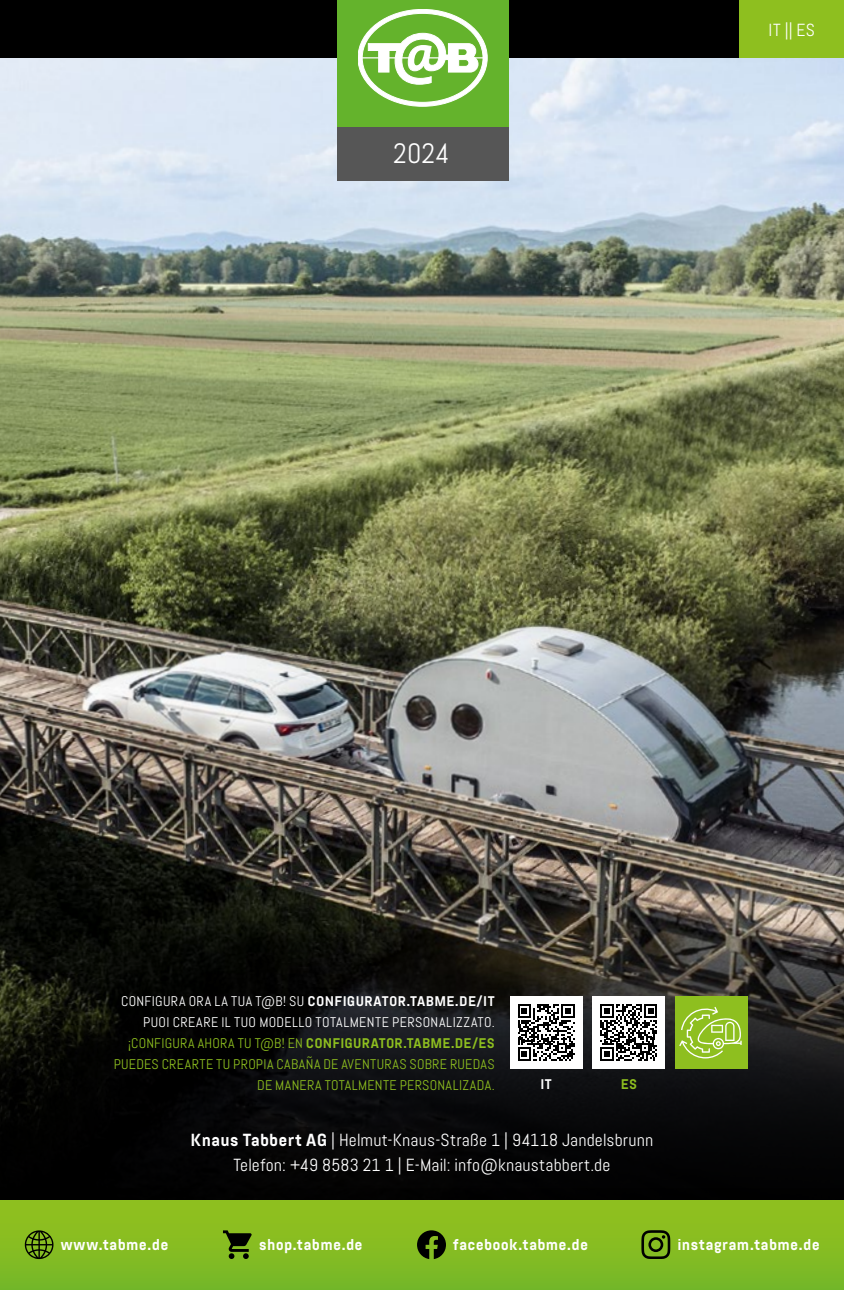
<style>
.page{position:relative;width:844px;height:1290px;background:#fff}
.page>*{position:absolute;margin:0;border:0;box-sizing:border-box;transform-origin:0 0}
.t1{font:28px "Abel Pro";color:#fff}
.t2{font:17.5px/24.5px "Abel Pro";letter-spacing:.005em;color:#fff;text-align:center}
.t3{font:700 15.75px "Abel Pro";letter-spacing:.015em;color:#fff}
.t4{font:14px/21px "Abel Pro";letter-spacing:.025em;color:#8ebf1f;text-align:right}
.t5{font:700 14px "Abel Pro";color:#fff}
.t6{font:700 14px "Abel Pro";color:#8ebf1f}
.s1{color:#fff}
.s2{font-weight:700;color:#fff}
.s3{font-weight:700}
</style>
<div class="page">
<img style="left:0;top:57px;width:843px;height:871px">
<svg style="left:0;top:928px;width:843px;height:260px;background:#10100f"></svg>
<div style="left:0;top:0;width:843px;height:57px;background:#000"></div>
<div style="left:337px;top:0;width:171px;height:181px;background:#64b32c"></div>
<svg style="left:358px;top:9px;width:129px;height:97px"></svg>
<hr style="left:359px;top:57px;width:55px;height:1px;background:#fff">
<hr style="left:427px;top:57px;width:59px;height:1px;background:#fff">
<div style="left:739px;top:0;width:104px;height:57px;background:#8ebf1f"></div>
<div style="left:337px;top:127px;width:171px;height:54px;background:#565656"></div>
<div style="left:0;top:1188px;width:843px;height:102px;background:#000"></div>
<div style="left:0;top:1200px;width:843px;height:90px;background:linear-gradient(to bottom,#93c11d,#77b828)"></div>
<svg style="left:641px;top:1230px;width:29px;height:29px"></svg>
<svg style="left:417px;top:1230px;width:29px;height:29px"></svg>
<svg style="left:25px;top:1230px;width:28px;height:29px"></svg>
<svg style="left:223px;top:1230px;width:28px;height:29px"></svg>
<div style="left:675px;top:996px;width:72px;height:73px;background:#8ebf1f"></div>
<svg style="left:679px;top:1007px;width:62px;height:51px"></svg>
<div style="left:509px;top:996px;width:73px;height:73px;background:#fff"></div>
<svg style="left:518px;top:1004px;width:56px;height:57px"></svg>
<div style="left:592px;top:996px;width:73px;height:73px;background:#fff"></div>
<svg style="left:600px;top:1004px;width:57px;height:57px"></svg>
<h1 class="t1" style="left:393px;top:136px;width:58px">2024</h1>
<p class="t2" style="left:768px;top:18px;width:48px">IT || ES</p>
<p class="t4" style="left:114px;top:991px;width:382px"><span class="s1">CONFIGURA ORA LA TUA T@B! SU</span> <span class="s2">CONFIGURATOR.TABME.DE/IT </span><span class="s1">PUOI CREARE IL TUO MODELLO TOTALMENTE PERSONALIZZATO. </span>¡CONFIGURA AHORA TU T@B! EN <span class="s3">CONFIGURATOR.TABME.DE/ES </span>PUEDES CREARTE TU PROPIA CABAÑA DE AVENTURAS SOBRE RUEDAS DE MANERA TOTALMENTE PERSONALIZADA.</p>
<p class="t5" style="left:540px;top:1074px;width:13px">IT</p>
<p class="t6" style="left:620px;top:1074px;width:18px">ES</p>
<p class="t2" style="left:190px;top:1128px;width:464px"><span class="s3">Knaus Tabbert AG</span> | Helmut-Knaus-Straße 1 | 94118 Jandelsbrunn<br>Telefon: +49 8583 21 1 | E-Mail: info@knaustabbert.de</p>
<p class="t3" style="left:61px;top:1234px;width:109px">www.tabme.de</p>
<p class="t3" style="left:259px;top:1234px;width:105px">shop.tabme.de</p>
<p class="t3" style="left:453px;top:1234px;width:137px">facebook.tabme.de</p>
<p class="t3" style="left:677px;top:1234px;width:144px">instagram.tabme.de</p>
</div>
